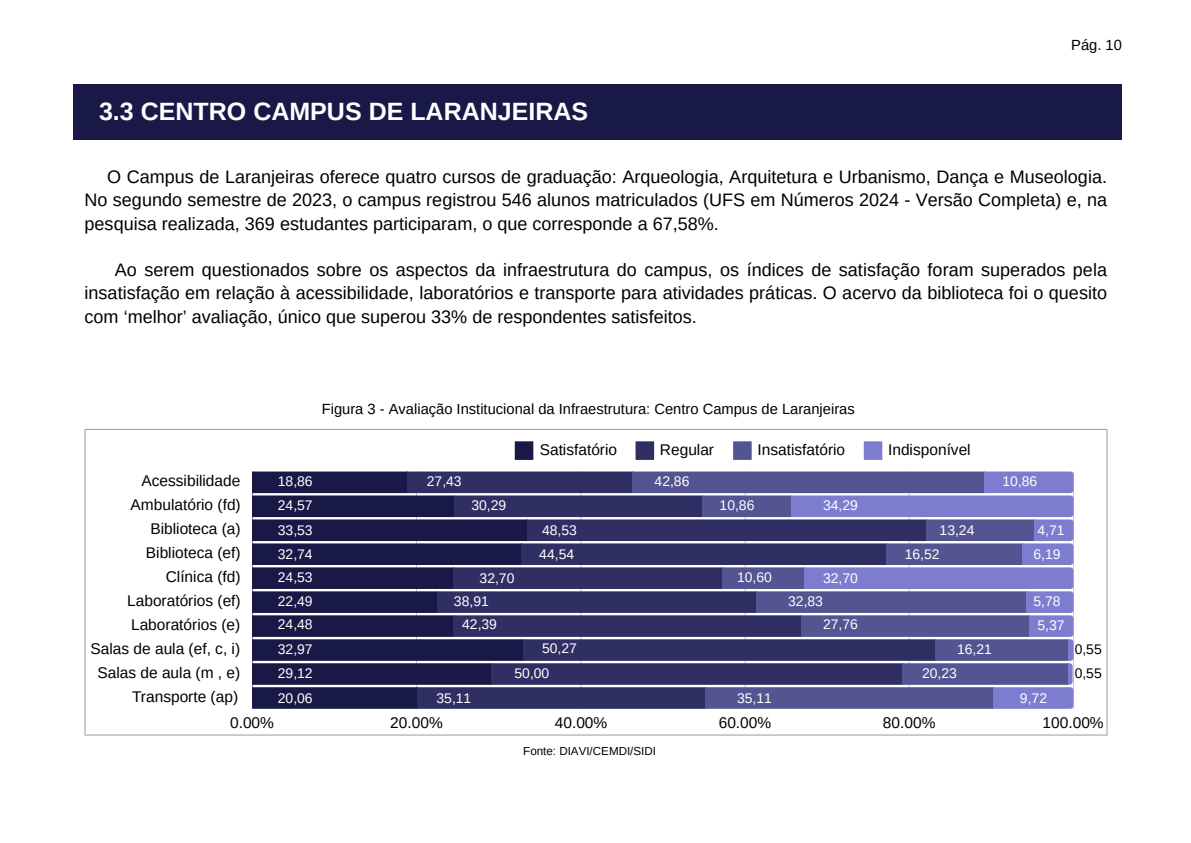
<style>
.page{position:relative;width:1191px;height:843px;background:#fff}
.page>*{position:absolute;margin:0;border:0;box-sizing:border-box;transform-origin:0 0}
.t1{font:700 25px "Arimo";color:#fff}
.t2{font:18px/23.2px "Arimo";color:#000;text-align:justify}
.t3{font:15.5px/23.9px "Arimo";color:#000;text-align:right}
.t4{font:14.7px "Arimo";color:#000}
.t5{font:13.9px "Arimo";color:#fff}
.t6{font:13.9px "Arimo";color:#000}
.t7{font:11.6px "Arimo";color:#000}
</style>
<div class="page">
<div style="left:73px;top:84px;width:1048px;height:56px;background:#191947"></div>
<svg style="left:514px;top:441px;width:19px;height:19px"></svg>
<svg style="left:635px;top:441px;width:19px;height:19px"></svg>
<svg style="left:733px;top:441px;width:18px;height:19px"></svg>
<svg style="left:863px;top:441px;width:19px;height:19px"></svg>
<svg style="left:252px;top:471px;width:821px;height:237px;background:#4c4c7f"></svg>
<hr style="left:85px;top:429px;width:1021px;height:1px;background:#9a999e">
<hr style="left:85px;top:734px;width:1021px;height:1px;background:#9a999e">
<hr style="left:85px;top:429px;width:1px;height:305px;background:#9a999e">
<hr style="left:1106px;top:429px;width:1px;height:306px;background:#9a999e">
<h2 class="t1" style="left:99px;top:97px;width:490px">3.3 CENTRO CAMPUS DE LARANJEIRAS</h2>
<h3 class="t4" style="left:1071px;top:36px;width:52px">Pág. 10</h3>
<h1 class="t2" style="left:85px;top:165px;width:1023px;text-indent:22px">O Campus de Laranjeiras oferece quatro cursos de graduação: Arqueologia, Arquitetura e Urbanismo, Dança e Museologia.<br>No segundo semestre de 2023, o campus registrou 546 alunos matriculados (UFS em Números 2024 - Versão Completa) e, na pesquisa realizada, 369 estudantes participaram, o que corresponde a 67,58%.</h1>
<h2 class="t2" style="left:85px;top:258px;width:1023px;text-indent:30px">Ao serem questionados sobre os aspectos da infraestrutura do campus, os índices de satisfação foram superados pela insatisfação em relação à acessibilidade, laboratórios e transporte para atividades práticas. O acervo da biblioteca foi o quesito com ‘melhor’ avaliação, único que superou 33% de respondentes satisfeitos.</h2>
<h3 class="t4" style="left:322px;top:400px;width:534px">Figura 3 - Avaliação Institucional da Infraestrutura: Centro Campus de Laranjeiras</h3>
<p class="t3" style="left:90px;top:469px;width:152px">Acessibilidade<br>Ambulatório (fd)<br>Biblioteca (a)<br>Biblioteca (ef)<br>Clínica (fd)<br>Laboratórios (ef)<br>Laboratórios (e)<br>Salas de aula (ef, c, i)<br>Salas de aula (m , e)<br>Transporte (ap)</p>
<h3 class="t5" style="left:278px;top:473px;width:36px">18,86</h3>
<h3 class="t5" style="left:278px;top:497px;width:36px">24,57</h3>
<h3 class="t5" style="left:278px;top:546px;width:36px">32,74</h3>
<h3 class="t5" style="left:278px;top:522px;width:36px">33,53</h3>
<p class="t5" style="left:278px;top:569px;width:36px">24,53</p>
<p class="t5" style="left:278px;top:593px;width:36px">22,49</p>
<p class="t5" style="left:278px;top:616px;width:36px">24,48</p>
<h3 class="t5" style="left:278px;top:665px;width:36px">29,12</h3>
<h3 class="t5" style="left:278px;top:689px;width:36px">20,06</h3>
<h3 class="t5" style="left:278px;top:641px;width:36px">32,97</h3>
<h3 class="t5" style="left:427px;top:473px;width:36px">27,43</h3>
<h3 class="t5" style="left:471px;top:497px;width:36px">30,29</h3>
<p class="t3" style="left:539px;top:437px;width:79px">Satisfatório</p>
<p class="t3" style="left:660px;top:437px;width:56px">Regular</p>
<p class="t3" style="left:757px;top:437px;width:89px">Insatisfatório</p>
<p class="t3" style="left:888px;top:437px;width:84px">Indisponível</p>
<h3 class="t5" style="left:542px;top:522px;width:36px">48,53</h3>
<h3 class="t5" style="left:539px;top:546px;width:36px">44,54</h3>
<h3 class="t5" style="left:654px;top:473px;width:36px">42,86</h3>
<h3 class="t5" style="left:719px;top:497px;width:36px">10,86</h3>
<h3 class="t5" style="left:823px;top:497px;width:36px">34,29</h3>
<h3 class="t5" style="left:939px;top:522px;width:36px">13,24</h3>
<h3 class="t5" style="left:904px;top:546px;width:36px">16,52</h3>
<h3 class="t5" style="left:1002px;top:473px;width:36px">10,86</h3>
<h3 class="t5" style="left:1037px;top:522px;width:29px">4,71</h3>
<h3 class="t5" style="left:1033px;top:546px;width:29px">6,19</h3>
<h3 class="t5" style="left:737px;top:569px;width:36px">10,60</h3>
<h3 class="t5" style="left:479px;top:570px;width:36px">32,70</h3>
<h3 class="t5" style="left:454px;top:593px;width:36px">38,91</h3>
<h3 class="t5" style="left:462px;top:616px;width:36px">42,39</h3>
<h3 class="t5" style="left:1037px;top:617px;width:29px">5,37</h3>
<h3 class="t5" style="left:823px;top:570px;width:36px">32,70</h3>
<h3 class="t5" style="left:788px;top:593px;width:36px">32,83</h3>
<h3 class="t5" style="left:1033px;top:593px;width:29px">5,78</h3>
<h3 class="t5" style="left:823px;top:616px;width:36px">27,76</h3>
<h3 class="t5" style="left:436px;top:689px;width:36px">35,11</h3>
<h3 class="t5" style="left:542px;top:640px;width:36px">50,27</h3>
<h3 class="t5" style="left:956px;top:641px;width:36px">16,21</h3>
<h3 class="t5" style="left:922px;top:665px;width:36px">20,23</h3>
<h3 class="t5" style="left:514px;top:665px;width:36px">50,00</h3>
<h3 class="t5" style="left:737px;top:689px;width:36px">35,11</h3>
<h3 class="t5" style="left:1019px;top:689px;width:29px">9,72</h3>
<h3 class="t6" style="left:1074px;top:641px;width:29px">0,55</h3>
<h3 class="t6" style="left:1074px;top:665px;width:29px">0,55</h3>
<p class="t3" style="left:230px;top:710px;width:45px">0.00%</p>
<p class="t3" style="left:390px;top:710px;width:54px">20.00%</p>
<p class="t3" style="left:554px;top:710px;width:54px">40.00%</p>
<p class="t3" style="left:718px;top:710px;width:54px">60.00%</p>
<p class="t3" style="left:882px;top:710px;width:54px">80.00%</p>
<p class="t3" style="left:1042px;top:710px;width:63px">100.00%</p>
<h3 class="t7" style="left:523px;top:744px;width:134px">Fonte: DIAVI/CEMDI/SIDI</h3>
</div>
